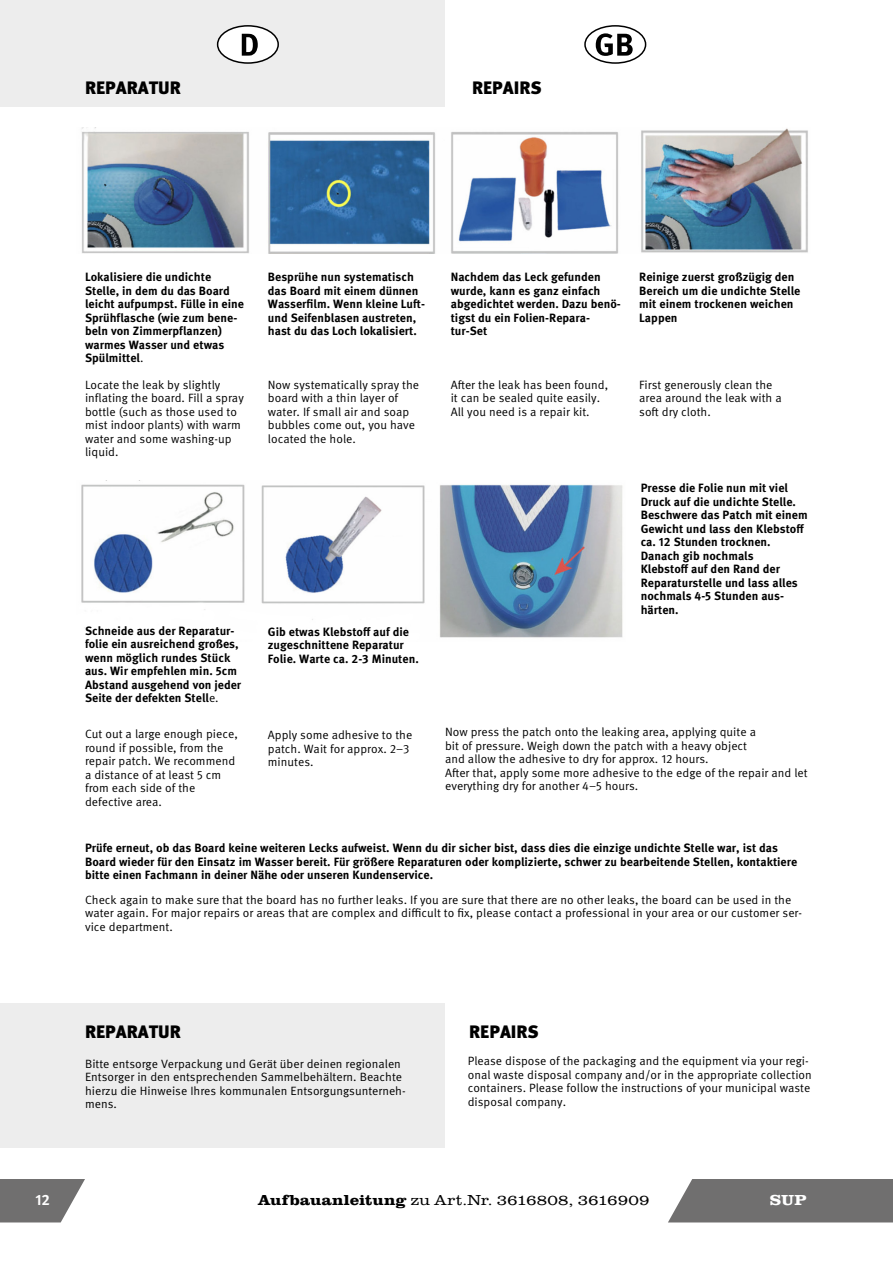
<style>
.page{position:relative;width:893px;height:1263px;background:#fff}
.page>*{position:absolute;margin:0;border:0;box-sizing:border-box;transform-origin:0 0}
.t1{font:900 18px "Meta Pro";color:#000}
.t2{font:300 15px "Clarendon URW";color:#000;scale:1.15 1}
.t3{font:700 15px "Clarendon URW";color:#fff;scale:1.14 1}
.t4{font:700 15px "Meta Pro";color:#fff}
.t5{font:12px/13.5px "Meta Pro Norm";color:#000}
.t6{font:700 12px/13.5px "Meta Pro";color:#000}
.s1{font-family:"Meta Pro Norm";font-weight:400}
.s2{font-weight:700}
</style>
<div class="page">
<div style="left:668px;top:1179px;width:225px;height:43px;background:#706f6f"></div>
<svg style="left:0;top:1179px;width:85px;height:43px"></svg>
<div style="left:0;top:1003px;width:445px;height:145px;background:#ededed"></div>
<div style="left:0;top:0;width:445px;height:106px;background:#ededed"></div>
<div style="left:584px;top:25px;width:62px;height:39px;border:2px solid #000;border-radius:50%"></div>
<svg style="left:596px;top:33px;width:37px;height:23px"></svg>
<div style="left:218px;top:26px;width:60px;height:37px;background:#fff;border-radius:50%"></div>
<div style="left:217px;top:25px;width:62px;height:39px;border:2px solid #000;border-radius:50%"></div>
<svg style="left:242px;top:34px;width:16px;height:22px"></svg>
<img style="left:81px;top:128px;width:727px;height:125px">
<img style="left:81px;top:480px;width:542px;height:158px">
<h1 class="t1" style="left:85px;top:74px;width:97px">REPARATUR</h1>
<h1 class="t1" style="left:472px;top:74px;width:71px">REPAIRS</h1>
<p class="t6" style="left:85px;top:269px;width:161px">Lokalisiere die undichte<br>Stelle, in dem du das Board leicht aufpumpst. Fülle in eine<br>Sprühflasche (wie zum bene&shy;beln von Zimmerpflanzen) warmes Wasser und etwas<br>Spülmittel<span class="s1">.</span></p>
<p class="t6" style="left:268px;top:269px;width:159px">Besprühe nun systematisch das Board mit einem dünnen<br>Wasserfilm. Wenn kleine Luft&shy;und Seifenblasen austreten, hast du das Loch lokalisiert.</p>
<p class="t6" style="left:451px;top:269px;width:172px">Nachdem das Leck gefunden wurde, kann es ganz einfach abgedichtet werden. Dazu benö&shy;tigst du ein Folien-Repara&shy;tur-Set</p>
<p class="t6" style="left:639px;top:269px;width:163px">Reinige zuerst großzügig den<br>Bereich um die undichte Stelle mit einem trockenen weichen<br>Lappen</p>
<p class="t5" style="left:85px;top:377px;width:160px">Locate the leak by slightly inflating the board. Fill a spray bottle (such as those used to mist indoor plants) with warm water and some washing-up liquid.</p>
<p class="t5" style="left:268px;top:377px;width:153px">Now systematically spray the board with a thin layer of water. If small air and soap bubbles come out, you have located the hole.</p>
<p class="t5" style="left:451px;top:377px;width:159px">After the leak has been found, it can be sealed quite easily.<br>All you need is a repair kit.</p>
<p class="t5" style="left:639px;top:377px;width:144px">First generously clean the area around the leak with a soft dry cloth.</p>
<p class="t6" style="left:85px;top:623px;width:158px">Schneide aus der Reparatur&shy;folie ein ausreichend großes, wenn möglich rundes Stück aus. Wir empfehlen min. 5cm<br>Abstand ausgehend von jeder<br>Seite der defekten Stell<span class="s1">e.</span></p>
<p class="t6" style="left:268px;top:624px;width:152px">Gib etwas Klebstoff auf die zugeschnittene Reparatur<br>Folie. Warte ca. 2-3 Minuten.</p>
<p class="t6" style="left:641px;top:481px;width:169px">Presse die Folie nun mit viel<br>Druck auf die undichte Stelle.<br>Beschwere das Patch mit einem<br>Gewicht und lass den Klebstoff ca. 12 Stunden trocknen.<br>Danach gib nochmals<br>Klebstoff auf den Rand der<br>Reparaturstelle und lass alles nochmals 4-5 Stunden aus&shy;härten.</p>
<p class="t5" style="left:85px;top:727px;width:154px">Cut out a large enough piece, round if possible, from the repair patch. We recommend a distance of at least 5 cm from each side of the defective area.</p>
<p class="t5" style="left:268px;top:727px;width:146px">Apply some adhesive to the patch. Wait for approx. 2–3 minutes.</p>
<p class="t5" style="left:445px;top:724px;width:364px">Now press the patch onto the leaking area, applying quite a<br>bit of pressure. Weigh down the patch with a heavy object<br>and allow the adhesive to dry for approx. 12 hours.<br>After that, apply some more adhesive to the edge of the repair and let everything dry for another 4–5 hours.</p>
<p class="t6" style="left:85px;top:841px;width:714px">Prüfe erneut, ob das Board keine weiteren Lecks aufweist. Wenn du dir sicher bist, dass dies die einzige undichte Stelle war, ist das<br>Board wieder für den Einsatz im Wasser bereit. Für größere Reparaturen oder komplizierte, schwer zu bearbeitende Stellen, kontaktiere bitte einen Fachmann in deiner Nähe oder unseren Kundenservice.</p>
<p class="t5" style="left:85px;top:892px;width:718px">Check again to make sure that the board has no further leaks. If you are sure that there are no other leaks, the board can be used in the water again. For major repairs or areas that are complex and difficult to fix, please contact a professional in your area or our customer ser&shy;vice department.</p>
<h1 class="t1" style="left:85px;top:1018px;width:97px">REPARATUR</h1>
<h1 class="t1" style="left:469px;top:1018px;width:71px">REPAIRS</h1>
<p class="t5" style="left:85px;top:1056px;width:322px">Bitte entsorge Verpackung und Gerät über deinen regionalen Entsorger in den entsprechenden Sammelbehältern. Beachte hierzu die Hinweise Ihres kommunalen Entsorgungsunterneh&shy;mens.</p>
<p class="t5" style="left:468px;top:1054px;width:346px">Please dispose of the packaging and the equipment via your regi&shy;onal waste disposal company and/or in the appropriate collection containers. Please follow the instructions of your municipal waste disposal company.</p>
<p class="t4" style="left:35px;top:1188px;width:16px">12</p>
<p class="t2" style="left:258px;top:1190px;width:342px"><span class="s2">Aufbauanleitung</span> zu Art.Nr. 3616808, 3616909</p>
<p class="t3" style="left:770px;top:1189px;width:34px">SUP</p>
</div>
